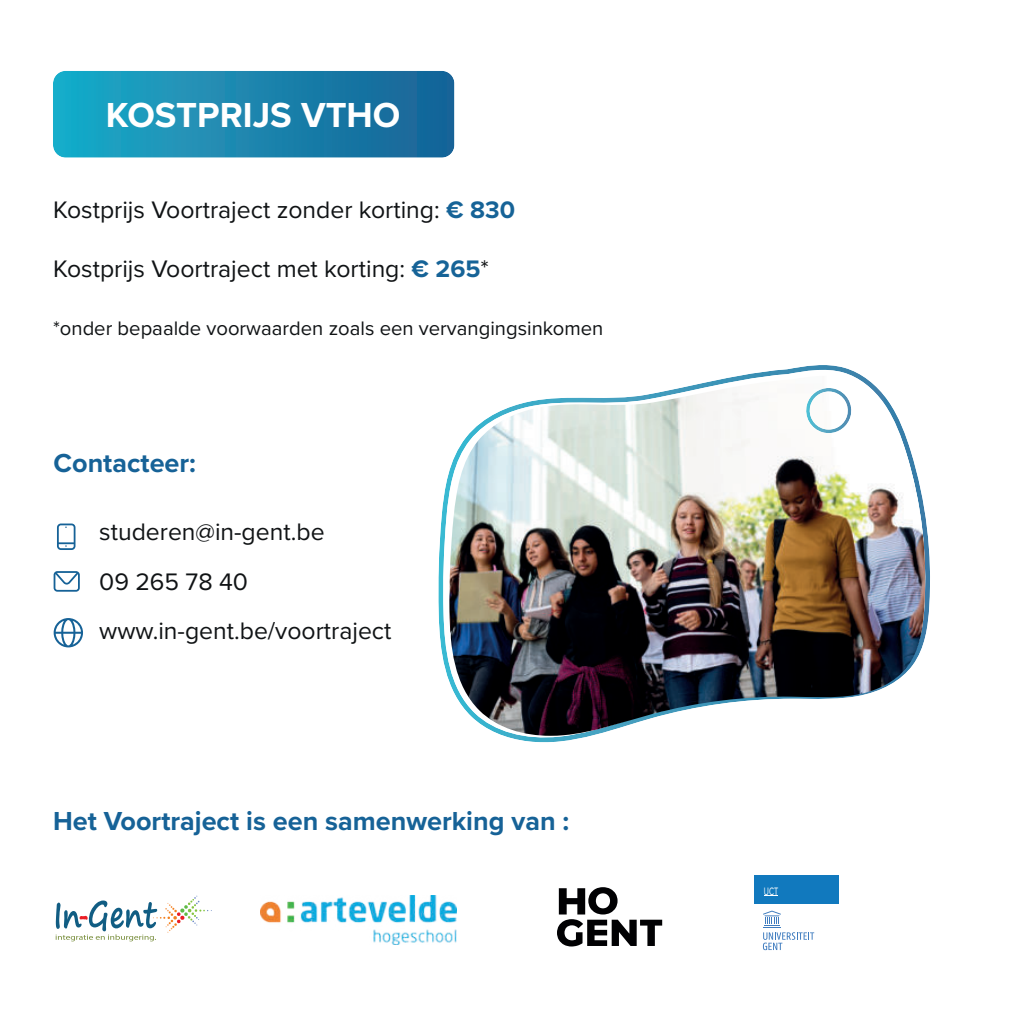
<style>
.page{position:relative;width:1021px;height:1021px;background:#fff}
.page>*{position:absolute;margin:0;border:0;box-sizing:border-box;transform-origin:0 0}
.t1{font:700 36px "Proxima Nova";color:#fff}
.t2{font:700 27px "Proxima Nova";color:#166297}
.t3{font:24.75px/49.5px "Proxima Nova";color:#101315}
.t4{font:20.25px "Proxima Nova";color:#101315}
.t5{font:11.25px "Proxima Nova";color:#fff;scale:.66 1}
.s1{font-weight:700;color:#166397}
</style>
<div class="page">
<svg style="left:53px;top:71px;width:401px;height:87px;background:#1c87af"></svg>
<svg style="left:557px;top:887px;width:105px;height:59px"></svg>
<img style="left:260px;top:895px;width:196px;height:49px">
<svg style="left:763px;top:910px;width:51px;height:40px"></svg>
<div style="left:754px;top:875px;width:84px;height:29px;background:#1179be"></div>
<svg style="left:764px;top:895px;width:14px;height:1px"></svg>
<svg style="left:56px;top:895px;width:156px;height:46px"></svg>
<svg style="left:57px;top:523px;width:18px;height:27px"></svg>
<svg style="left:54px;top:571px;width:26px;height:20px"></svg>
<svg style="left:54px;top:618px;width:29px;height:29px"></svg>
<svg style="left:438px;top:365px;width:492px;height:377px"></svg>
<img style="left:449px;top:376px;width:478px;height:359px">
<svg style="left:806px;top:388px;width:45px;height:45px"></svg>
<h1 class="t1" style="left:106px;top:99px;width:296px">KOSTPRIJS VTHO</h1>
<p class="t3" style="left:53px;top:187px;width:463px">Kostprijs Voortraject zonder korting: <span class="s1">€ 830</span></p>
<p class="t3" style="left:53px;top:245px;width:437px">Kostprijs Voortraject met korting: <span class="s1">€ 265</span>*</p>
<p class="t4" style="left:53px;top:320px;width:551px">*onder bepaalde voorwaarden zoals een vervangingsinkomen</p>
<p class="t2" style="left:54px;top:451px;width:144px">Contacteer:</p>
<p class="t3" style="left:99px;top:508px;width:294px">studeren@in-gent.be<br>09 265 78 40 www.in-gent.be/voortraject</p>
<p class="t2" style="left:53px;top:808px;width:518px">Het Voortraject is een samenwerking van :</p>
<p class="t5" style="left:764px;top:886px;width:23px">UCT</p>
</div>
